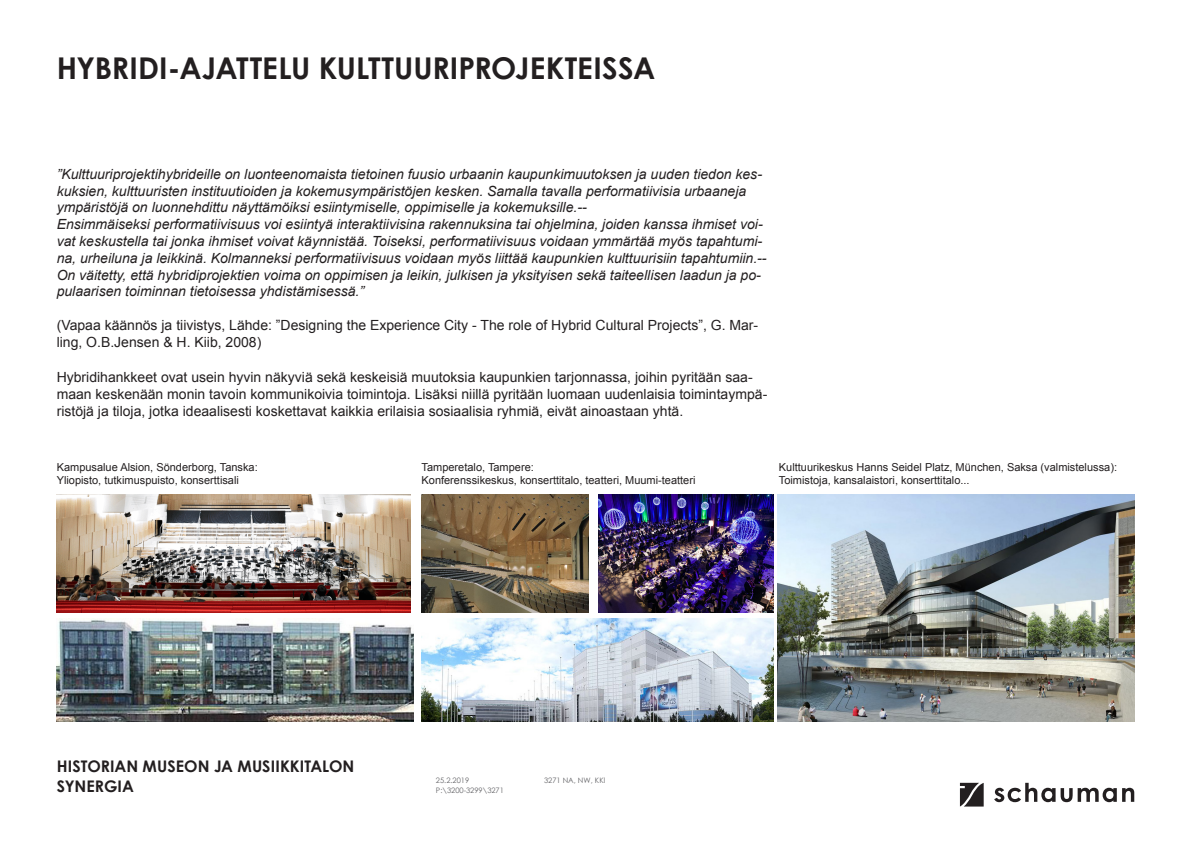
<style>
.page{position:relative;width:1191px;height:842px;background:#fff}
.page>*{position:absolute;margin:0;border:0;box-sizing:border-box;transform-origin:0 0}
.otsikot{font:700 30px "Century Gothic";color:#231f20}
.t1{font:700 16px/20px "Century Gothic";color:#231f20}
.lopun_pienet_tekstit{font:italic 14px/16.8px "Arial";color:#231f20}
.lopun_pienet_tekstit-2{font:14px/16.8px "Arial";color:#231f20}
.lopun_pienet_tekstit-3{font:11px "Arial";color:#231f20}
.t2{font:7.5px "Century Gothic";color:#636366}
</style>
<div class="page">
<svg style="left:960px;top:783px;width:174px;height:23px"></svg>
<img style="left:57px;top:494px;width:353px;height:118px">
<img style="left:57px;top:618px;width:356px;height:104px">
<img style="left:421px;top:494px;width:167px;height:118px">
<img style="left:421px;top:618px;width:352px;height:104px">
<img style="left:598px;top:494px;width:175px;height:118px">
<img style="left:778px;top:494px;width:356px;height:228px">
<p class="otsikot" style="left:57px;top:46px;width:600px">HYBRIDI-AJATTELU KULTTUURIPROJEKTEISSA</p>
<p class="lopun_pienet_tekstit" style="left:57px;top:166px;width:707px">”Kulttuuriprojektihybrideille on luonteenomaista tietoinen fuusio urbaanin kaupunkimuutoksen ja uuden tiedon kes&shy;kuksien, kulttuuristen instituutioiden ja kokemusympäristöjen kesken. Samalla tavalla performatiivisia urbaaneja ympäristöjä on luonnehdittu näyttämöiksi esiintymiselle, oppimiselle ja kokemuksille.--</p>
<p class="lopun_pienet_tekstit" style="left:57px;top:216px;width:711px">Ensimmäiseksi performatiivisuus voi esiintyä interaktiivisina rakennuksina tai ohjelmina, joiden kanssa ihmiset voi&shy;vat keskustella tai jonka ihmiset voivat käynnistää. Toiseksi, performatiivisuus voidaan ymmärtää myös tapahtumi&shy;na, urheiluna ja leikkinä. Kolmanneksi performatiivisuus voidaan myös liittää kaupunkien kulttuurisiin tapahtumiin.--</p>
<p class="lopun_pienet_tekstit" style="left:57px;top:267px;width:706px">On väitetty, että hybridiprojektien voima on oppimisen ja leikin, julkisen ja yksityisen sekä taiteellisen laadun ja po&shy;pulaarisen toiminnan tietoisessa yhdistämisessä.”</p>
<p class="lopun_pienet_tekstit-2" style="left:57px;top:317px;width:703px">(Vapaa käännös ja tiivistys, Lähde: ”Designing the Experience City - The role of Hybrid Cultural Projects”, G. Mar&shy;ling, O.B.Jensen &amp; H. Kiib, 2008)</p>
<p class="lopun_pienet_tekstit-2" style="left:57px;top:369px;width:712px">Hybridihankkeet ovat usein hyvin näkyviä sekä keskeisiä muutoksia kaupunkien tarjonnassa, joihin pyritään saa&shy;maan keskenään monin tavoin kommunikoivia toimintoja. Lisäksi niillä pyritään luomaan uudenlaisia toimintaympä&shy;ristöjä ja tiloja, jotka ideaalisesti koskettavat kaikkia erilaisia sosiaalisia ryhmiä, eivät ainoastaan yhtä.</p>
<p class="lopun_pienet_tekstit-3" style="left:57px;top:460px;width:202px">Kampusalue Alsion, Sönderborg, Tanska:</p>
<p class="lopun_pienet_tekstit-3" style="left:57px;top:473px;width:184px">Yliopisto, tutkimuspuisto, konserttisali</p>
<p class="lopun_pienet_tekstit-3" style="left:421px;top:460px;width:114px">Tamperetalo, Tampere:</p>
<p class="lopun_pienet_tekstit-3" style="left:421px;top:473px;width:275px">Konferenssikeskus, konserttitalo, teatteri, Muumi-teatteri</p>
<p class="lopun_pienet_tekstit-3" style="left:779px;top:460px;width:340px">Kulttuurikeskus Hanns Seidel Platz, München, Saksa (valmistelussa):</p>
<p class="lopun_pienet_tekstit-3" style="left:779px;top:473px;width:192px">Toimistoja, kansalaistori, konserttitalo...</p>
<p class="t1" style="left:57px;top:755px;width:299px">HISTORIAN MUSEON JA MUSIIKKITALON<br>SYNERGIA</p>
<p class="t2" style="left:436px;top:775px;width:35px">25.2.2019</p>
<p class="t2" style="left:544px;top:775px;width:63px">3271 NA, NW, KKl</p>
<p class="t2" style="left:436px;top:785px;width:69px">P:\3200-3299\3271</p>
</div>
